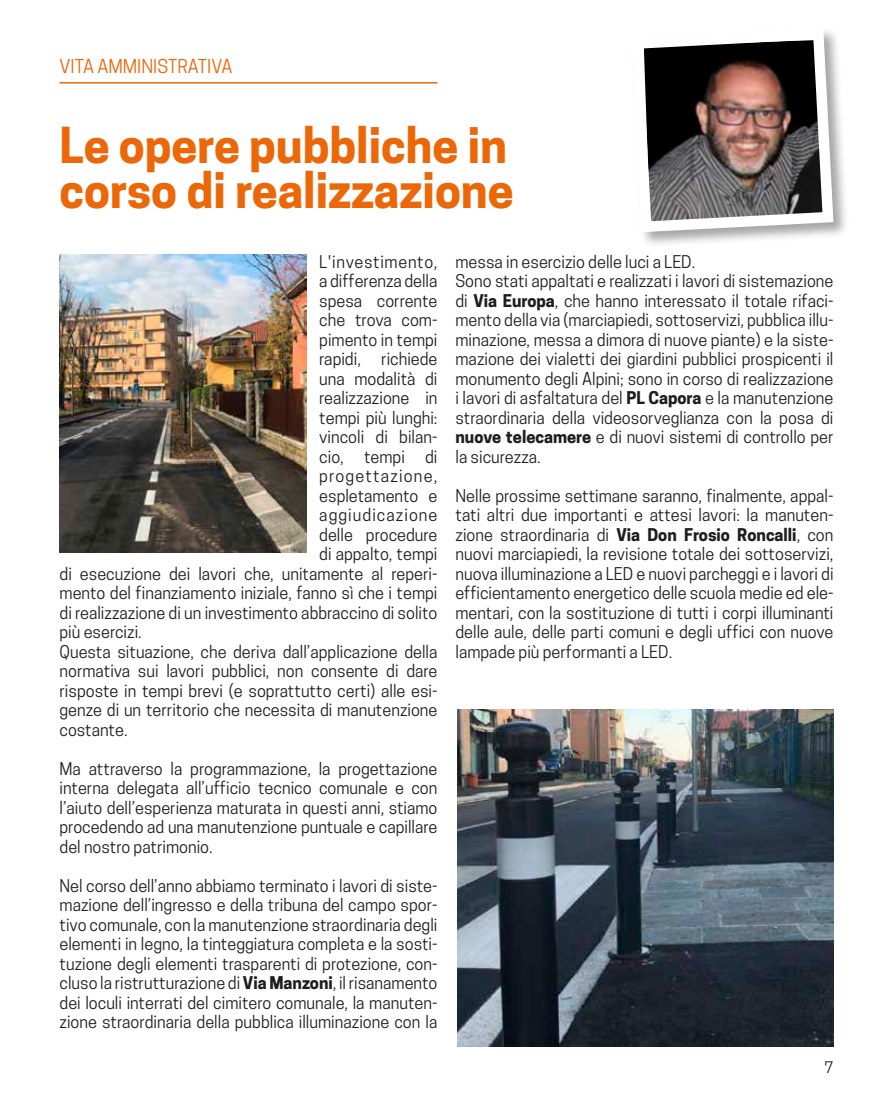
<style>
.page{position:relative;width:893px;height:1106px;background:#fff}
.page>*{position:absolute;margin:0;border:0;box-sizing:border-box;transform-origin:0 0}
.t1{font:700 46.5px/45px "Cooper Hewitt";color:#ec6708}
.t2{font:18px "Cooper Hewitt";color:#ec6708}
.t3{font:16.5px/19.5px "Cooper Hewitt";color:#1d1d1b;text-align:justify}
.t4{font:16.5px "Cooper Hewitt";letter-spacing:.04em;color:#1d1d1b}
.t5{font:16.5px "Cooper Hewitt";letter-spacing:.075em;color:#1d1d1b}
.t6{font:16.5px "Cooper Hewitt";letter-spacing:.065em;color:#1d1d1b}
.t7{font:15px "Cooper Hewitt";color:#1d1d1b}
.s1{font-weight:700}
</style>
<div class="page">
<hr style="left:60px;top:82px;width:377px;height:2px;background:#ec6708">
<div style="left:630px;top:27px;width:220px;height:221px;background:#1d1d1b;opacity:.4"></div>
<svg style="left:630px;top:27px;width:209px;height:211px"></svg>
<img style="left:60px;top:255px;width:246px;height:298px">
<img style="left:457px;top:709px;width:376px;height:337px">
<p class="t2" style="left:60px;top:56px;width:174px">VITA AMMINISTRATIVA</p>
<h1 class="t1" style="left:60px;top:123px;width:456px">Le opere pubbliche in corso di realizzazione</h1>
<p class="t4" style="left:319px;top:252px;width:120px">L'investimento,</p>
<p class="t3" style="left:319px;top:271px;width:120px">a differenza della</p>
<p class="t3" style="left:319px;top:291px;width:120px">spesa corrente</p>
<p class="t3" style="left:319px;top:310px;width:120px">che trova com-</p>
<p class="t3" style="left:319px;top:330px;width:120px">pimento in tempi</p>
<p class="t3" style="left:319px;top:349px;width:120px">rapidi, richiede</p>
<p class="t3" style="left:319px;top:369px;width:120px">una modalità di</p>
<p class="t3" style="left:319px;top:388px;width:120px">realizzazione in</p>
<p class="t3" style="left:319px;top:408px;width:120px">tempi più lunghi:</p>
<p class="t3" style="left:319px;top:427px;width:120px">vincoli di bilan-</p>
<p class="t3" style="left:319px;top:447px;width:120px">cio, tempi di</p>
<p class="t5" style="left:319px;top:466px;width:120px">progettazione,</p>
<p class="t3" style="left:319px;top:486px;width:120px">espletamento e</p>
<p class="t6" style="left:319px;top:505px;width:120px">aggiudicazione</p>
<p class="t3" style="left:319px;top:525px;width:120px">delle procedure</p>
<p class="t3" style="left:319px;top:544px;width:120px">di appalto, tempi</p>
<p class="t3" style="left:60px;top:564px;width:379px">di esecuzione dei lavori che, unitamente al reperi-</p>
<p class="t3" style="left:60px;top:583px;width:379px">mento del finanziamento iniziale, fanno sì che i tempi</p>
<p class="t3" style="left:60px;top:603px;width:379px">di realizzazione di un investimento abbraccino di solito</p>
<p class="t3" style="left:60px;top:622px;width:84px">più esercizi.</p>
<p class="t3" style="left:60px;top:642px;width:379px">Questa situazione, che deriva dall’applicazione della</p>
<p class="t3" style="left:60px;top:661px;width:379px">normativa sui lavori pubblici, non consente di dare</p>
<p class="t3" style="left:60px;top:681px;width:379px">risposte in tempi brevi (e soprattutto certi) alle esi-</p>
<p class="t3" style="left:60px;top:700px;width:379px">genze di un territorio che necessita di manutenzione</p>
<p class="t3" style="left:60px;top:720px;width:70px">costante.</p>
<p class="t3" style="left:60px;top:759px;width:379px">Ma attraverso la programmazione, la progettazione interna delegata all’ufficio tecnico comunale e con l’aiuto dell’esperienza maturata in questi anni, stiamo procedendo ad una manutenzione puntuale e capillare del nostro patrimonio.</p>
<p class="t3" style="left:60px;top:876px;width:379px">Nel corso dell’anno abbiamo terminato i lavori di siste&shy;mazione dell’ingresso e della tribuna del campo spor&shy;tivo comunale, con la manutenzione straordinaria degli elementi in legno, la tinteggiatura completa e la sosti&shy;tuzione degli elementi trasparenti di protezione, con&shy;cluso la ristrutturazione di <span class="s1">Via Manzoni</span>, il risanamento dei loculi interrati del cimitero comunale, la manuten&shy;zione straordinaria della pubblica illuminazione con la</p>
<p class="t3" style="left:455px;top:252px;width:380px;text-align:left">messa in esercizio delle luci a LED.<br>Sono stati appaltati e realizzati i lavori di sistemazione di <span class="s1">Via Europa</span>, che hanno interessato il totale rifaci&shy;mento della via (marciapiedi, sottoservizi, pubblica illu&shy;minazione, messa a dimora di nuove piante) e la siste&shy;mazione dei vialetti dei giardini pubblici prospicenti il monumento degli Alpini; sono in corso di realizzazione i lavori di asfaltatura del <span class="s1">PL Capora</span> e la manutenzione straordinaria della videosorveglianza con la posa di <span class="s1">nuove telecamere</span> e di nuovi sistemi di controllo per la sicurezza.</p>
<p class="t3" style="left:455px;top:486px;width:379px">Nelle prossime settimane saranno, finalmente, appal&shy;tati altri due importanti e attesi lavori: la manuten&shy;zione straordinaria di <span class="s1">Via Don Frosio Roncalli</span>, con nuovi marciapiedi, la revisione totale dei sottoservizi, nuova illuminazione a LED e nuovi parcheggi e i lavori di efficientamento energetico delle scuola medie ed ele&shy;mentari, con la sostituzione di tutti i corpi illuminanti delle aule, delle parti comuni e degli uffici con nuove lampade più performanti a LED.</p>
<p class="t7" style="left:824px;top:1059px;width:10px">7</p>
</div>
